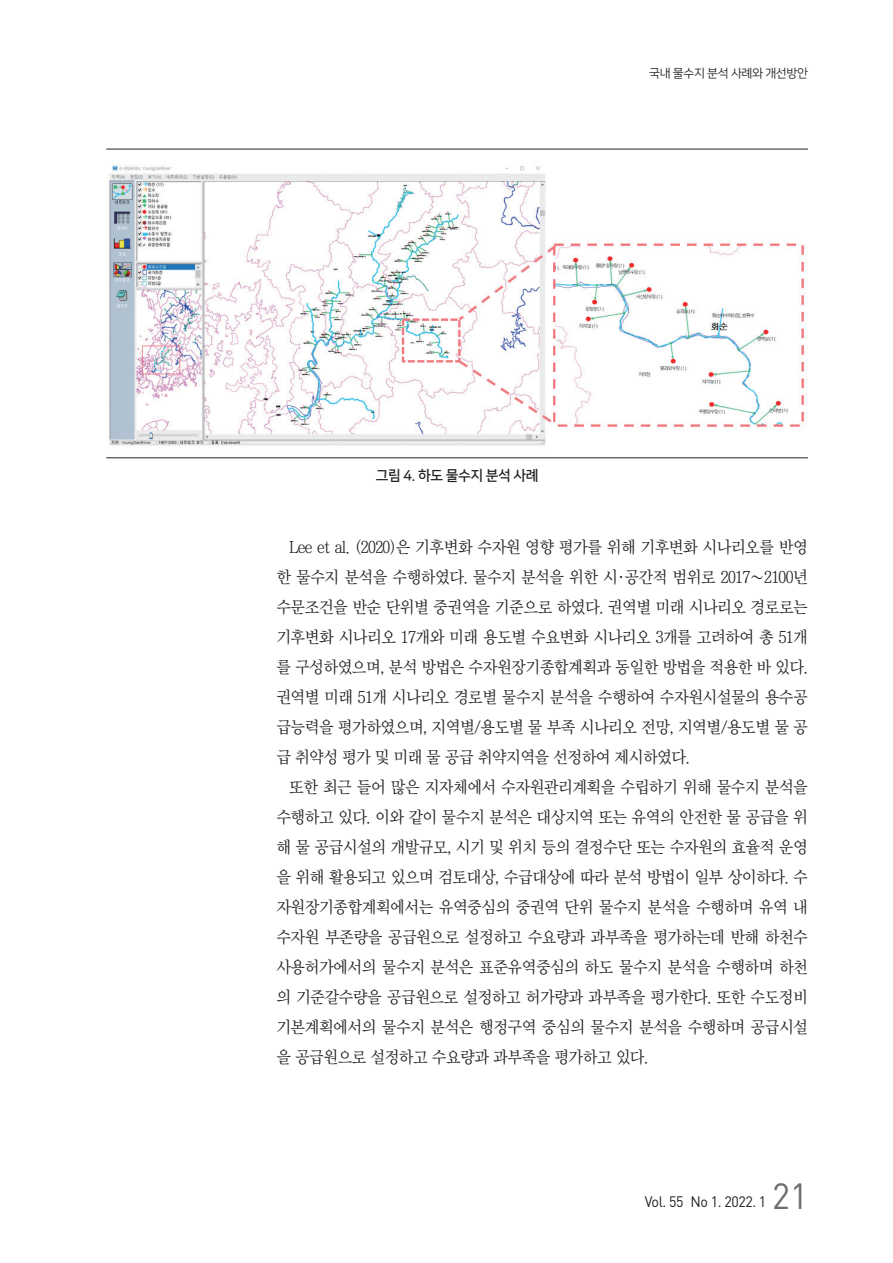
<style>
.page{position:relative;width:893px;height:1263px;background:#fff}
.page>*{position:absolute;margin:0;border:0;box-sizing:border-box;transform-origin:0 0}
.t1{font:36px "DIN Pro";color:#6c6d70;scale:.95 1}
.t2{font:16.5px/30px "Chosun Sm";letter-spacing:-.03em;color:#231f20;text-align:justify}
.t3{font:15px "DIN Pro";letter-spacing:-.03em;color:#231f20;scale:.95 1}
.t4{font:14.25px "Nanum Square B";letter-spacing:-.03em;color:#231f20}
.t5{font:12px "Nanum Square R";letter-spacing:-.03em;color:#231f20}
</style>
<div class="page">
<hr style="left:106px;top:149px;width:702px;height:1px;background:#231f20">
<hr style="left:106px;top:458px;width:702px;height:1px;background:#231f20">
<img style="left:109px;top:165px;width:695px;height:281px">
<p class="t5" style="left:649px;top:67px;width:160px">국내 물수지 분석 사례와 개선방안</p>
<p class="t4" style="left:376px;top:468px;width:164px">그림 4. 하도 물수지 분석 사례</p>
<p class="t2" style="left:276px;top:532px;width:533px;text-indent:13px">Lee et al. (2020)은 기후변화 수자원 영향 평가를 위해 기후변화 시나리오를 반영 한 물수지 분석을 수행하였다. 물수지 분석을 위한 시·공간적 범위로 2017∼2100년 수문조건을 반순 단위별 중권역을 기준으로 하였다. 권역별 미래 시나리오 경로로는 기후변화 시나리오 17개와 미래 용도별 수요변화 시나리오 3개를 고려하여 총 51개 를 구성하였으며, 분석 방법은 수자원장기종합계획과 동일한 방법을 적용한 바 있다. 권역별 미래 51개 시나리오 경로별 물수지 분석을 수행하여 수자원시설물의 용수공 급능력을 평가하였으며, 지역별/용도별 물 부족 시나리오 전망, 지역별/용도별 물 공 급 취약성 평가 및 미래 물 공급 취약지역을 선정하여 제시하였다.</p>
<p class="t2" style="left:276px;top:772px;width:533px;text-indent:13px">또한 최근 들어 많은 지자체에서 수자원관리계획을 수립하기 위해 물수지 분석을 수행하고 있다. 이와 같이 물수지 분석은 대상지역 또는 유역의 안전한 물 공급을 위 해 물 공급시설의 개발규모, 시기 및 위치 등의 결정수단 또는 수자원의 효율적 운영 을 위해 활용되고 있으며 검토대상, 수급대상에 따라 분석 방법이 일부 상이하다. 수 자원장기종합계획에서는 유역중심의 중권역 단위 물수지 분석을 수행하며 유역 내 수자원 부존량을 공급원으로 설정하고 수요량과 과부족을 평가하는데 반해 하천수 사용허가에서의 물수지 분석은 표준유역중심의 하도 물수지 분석을 수행하며 하천 의 기준갈수량을 공급원으로 설정하고 허가량과 과부족을 평가한다. 또한 수도정비 기본계획에서의 물수지 분석은 행정구역 중심의 물수지 분석을 수행하며 공급시설 을 공급원으로 설정하고 수요량과 과부족을 평가하고 있다.</p>
<p class="t3" style="left:645px;top:1191px;width:129px">Vol. 55 No 1. 2022. 1</p>
<h1 class="t1" style="left:772px;top:1171px;width:39px">21</h1>
</div>
